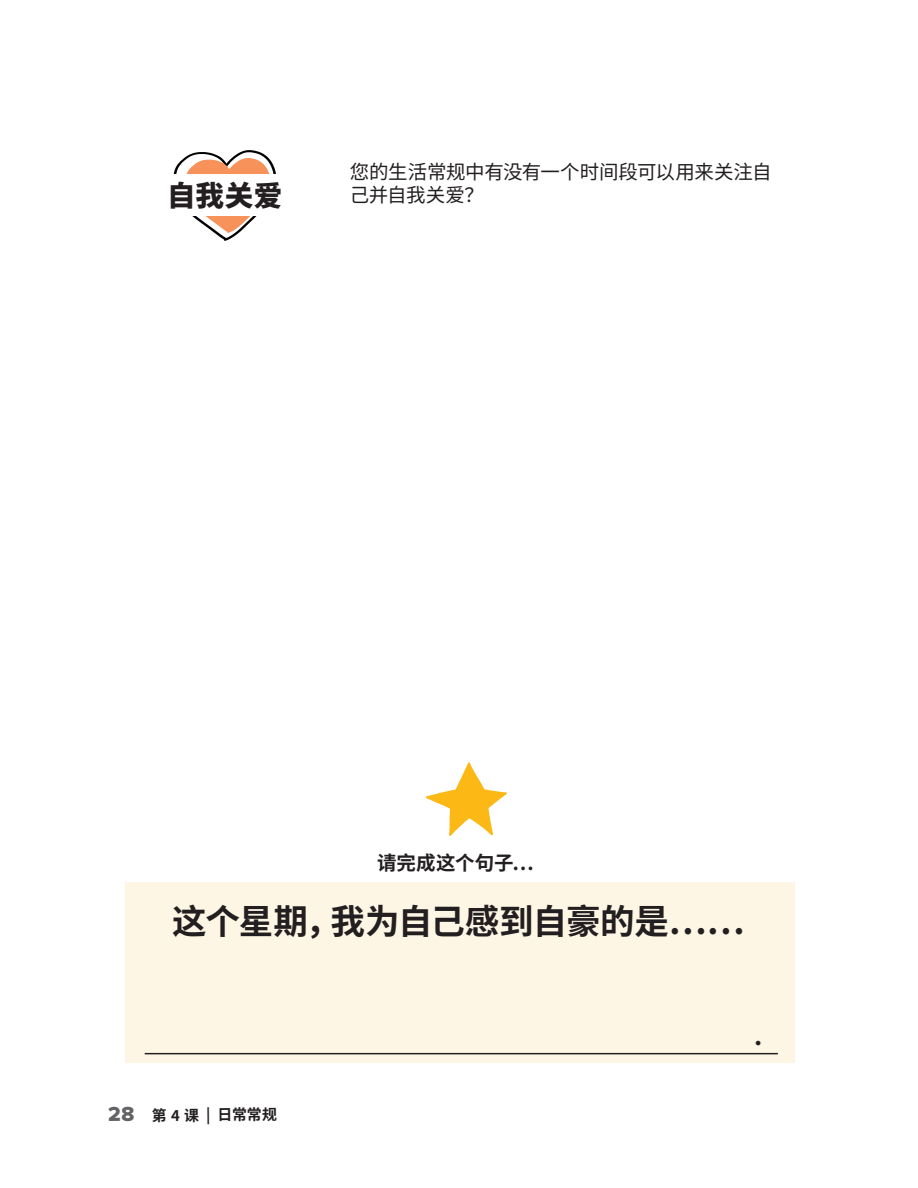
<style>
.page{position:relative;width:918px;height:1188px;background:#fff}
.page>*{position:absolute;margin:0;border:0;box-sizing:border-box;transform-origin:0 0}
.t1{font:500 37.5px "Proxima Soft";color:#231f20}
.t2{font:700 34.5px "Source Han Sans CN";letter-spacing:-.02em;color:#231f20}
.t3{font:800 28.5px "Source Han Sans CN";color:#231f20}
.t4{font:19.5px/22.5px "Source Han Sans CN";letter-spacing:-.015em;color:#231f20}
.t5{font:700 19.5px "Source Han Sans CN";letter-spacing:.005em;color:#231f20}
.t6{font:700 15px "Source Han Sans CN";color:#231f20}
.s1{font-family:"Proxima Nova Extrabld";font-weight:400;font-size:21px;color:#636366}
</style>
<div class="page">
<div style="left:125px;top:882px;width:670px;height:181px;background:#fef6e5"></div>
<hr style="left:145px;top:1053px;width:633px;height:1px;background:#231f20">
<svg style="left:173px;top:150px;width:103px;height:91px"></svg>
<div style="left:166px;top:175px;width:116px;height:41px;background:#fff"></div>
<svg style="left:426px;top:763px;width:81px;height:73px"></svg>
<p class="t3" style="left:167px;top:180px;width:117px">自我关爱</p>
<p class="t4" style="left:350px;top:161px;width:423px">您的生活常规中有没有一个时间段可以用来关注自己并自我关爱？</p>
<p class="t5" style="left:377px;top:852px;width:159px">请完成这个句子…</p>
<p class="t2" style="left:172px;top:902px;width:575px">这个星期，我为自己感到自豪的是……</p>
<p class="t6" style="left:108px;top:1108px;width:170px;rotate:-1deg"><span class="s1">28</span> 第 4 课 | 日常常规</p>
<p class="t1" style="left:754px;top:1004px;width:10px">.</p>
</div>
